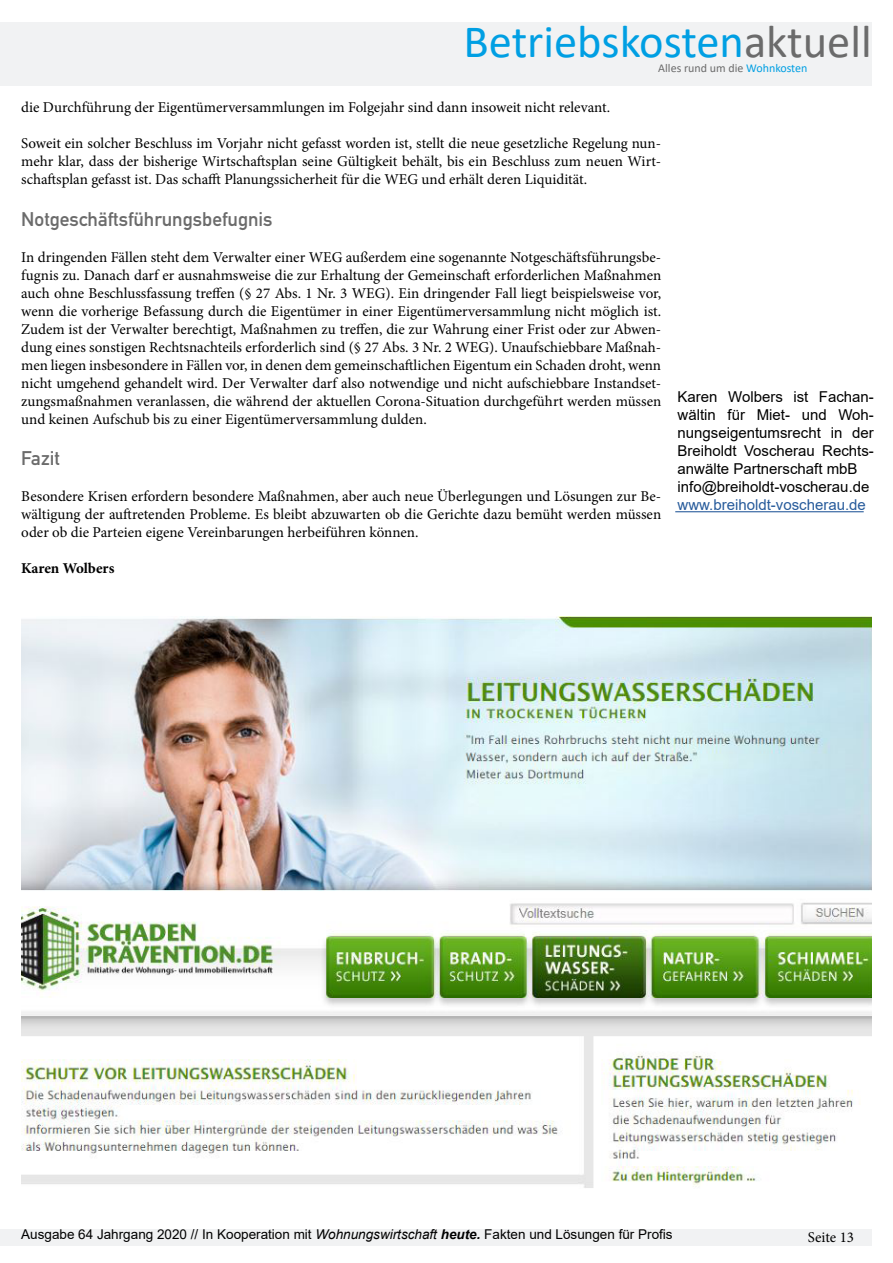
<style>
.page{position:relative;width:893px;height:1263px;background:#fff}
.page>*{position:absolute;margin:0;border:0;box-sizing:border-box;transform-origin:0 0}
.t1{font:46.5px "Calibri";color:#009fe3}
.t2{font:19.5px "DIN Mittelschrift Std";color:#6b6b6b}
.t3{font:15px/18px "Minion Pro";color:#000;text-align:justify}
.t4{font:15px/18px "Arial";color:#000}
.t5{font:15px "Arial";color:#275b9b}
.t6{font:700 15px "Minion Pro";letter-spacing:-.005em;color:#000}
.t7{font:13.5px "Arial";color:#000}
.t8{font:12px "Calibri";color:#6b6b6b}
.s1{color:#6b6b6b}
.s2{color:#009fe3}
.s3{font-style:italic}
.s4{font-weight:700;font-style:italic}
</style>
<div class="page">
<div style="left:0;top:1229px;width:872px;height:17px;background:#f1f2f3"></div>
<div style="left:0;top:22px;width:872px;height:64px;background:#f1f2f3"></div>
<img style="left:21px;top:617px;width:851px;height:571px">
<hr style="left:675px;top:511px;width:189px;height:1px;background:#275b9b">
<h1 class="t1" style="left:463px;top:9px;width:410px">Betriebskosten<span class="s1">aktuell</span></h1>
<p class="t8" style="left:658px;top:59px;width:151px">Alles rund um die <span class="s2">Wohnkosten</span></p>
<p class="t3" style="left:21px;top:98px;width:590px">die Durchführung der Eigentümerversammlungen im Folgejahr sind dann insoweit nicht relevant.</p>
<p class="t3" style="left:21px;top:134px;width:641px">Soweit ein solcher Beschluss im Vorjahr nicht gefasst worden ist, stellt die neue gesetzliche Regelung nun&shy;mehr klar, dass der bisherige Wirtschaftsplan seine Gültigkeit behält, bis ein Beschluss zum neuen Wirt&shy;schaftsplan gefasst ist. Das schafft Planungssicherheit für die WEG und erhält deren Liquidität.</p>
<h2 class="t2" style="left:21px;top:207px;width:253px">Notgeschäftsführungsbefugnis</h2>
<p class="t3" style="left:21px;top:248px;width:641px">In dringenden Fällen steht dem Verwalter einer WEG außerdem eine sogenannte Notgeschäftsführungsbe&shy;fugnis zu. Danach darf er ausnahmsweise die zur Erhaltung der Gemeinschaft erforderlichen Maßnahmen auch ohne Beschlussfassung treffen (§ 27 Abs. 1 Nr. 3 WEG). Ein dringender Fall liegt beispielsweise vor, wenn die vorherige Befassung durch die Eigentümer in einer Eigentümerversammlung nicht möglich ist.<br>Zudem ist der Verwalter berechtigt, Maßnahmen zu treffen, die zur Wahrung einer Frist oder zur Abwen&shy;dung eines sonstigen Rechtsnachteils erforderlich sind (§ 27 Abs. 3 Nr. 2 WEG). Unaufschiebbare Maßnah&shy;men liegen insbesondere in Fällen vor, in denen dem gemeinschaftlichen Eigentum ein Schaden droht, wenn nicht umgehend gehandelt wird. Der Verwalter darf also notwendige und nicht aufschiebbare Instandset&shy;zungsmaßnahmen veranlassen, die während der aktuellen Corona-Situation durchgeführt werden müssen und keinen Aufschub bis zu einer Eigentümerversammlung dulden.</p>
<h2 class="t2" style="left:21px;top:447px;width:40px">Fazit</h2>
<p class="t3" style="left:21px;top:487px;width:641px">Besondere Krisen erfordern besondere Maßnahmen, aber auch neue Überlegungen und Lösungen zur Be&shy;wältigung der auftretenden Probleme. Es bleibt abzuwarten ob die Gerichte dazu bemüht werden müssen oder ob die Parteien eigene Vereinbarungen herbeiführen können.</p>
<p class="t6" style="left:21px;top:558px;width:95px">Karen Wolbers</p>
<p class="t4" style="left:677px;top:388px;width:198px">Karen Wolbers ist Fachan&shy;wältin für Miet- und Woh&shy;nungseigentumsrecht in der<br>Breiholdt Voscherau Rechts&shy;anwälte Partnerschaft mbB info@breiholdt-voscherau.de</p>
<p class="t5" style="left:677px;top:495px;width:190px">www.breiholdt-voscherau.de</p>
<p class="t7" style="left:21px;top:1225px;width:653px">Ausgabe 64 Jahrgang 2020 // In Kooperation mit <span class="s3">Wohnungswirtschaft</span> <span class="s4">heute.</span> Fakten und Lösungen für Profis</p>
<p class="t3" style="left:808px;top:1229px;width:48px">Seite 13</p>
</div>
